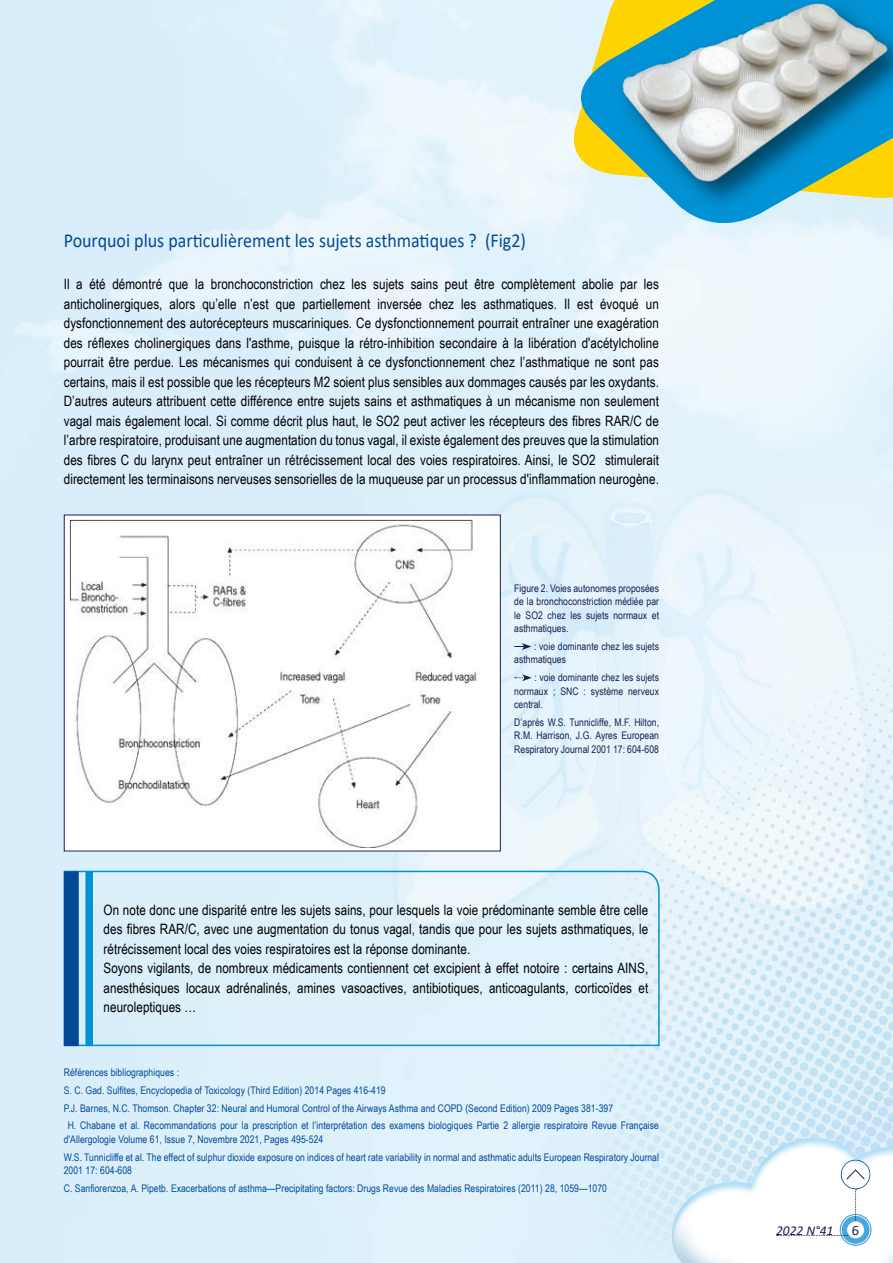
<style>
.page{position:relative;width:893px;height:1263px;background:#fff}
.page>*{position:absolute;margin:0;border:0;box-sizing:border-box;transform-origin:0 0}
.t1{font:19.8px "Calibri";color:#004a98;scale:.91 1}
.t2{font:14.25px/19.5px "Arial Narrow";letter-spacing:.005em;color:#000}
.t3{font:14.25px "Calibri";color:#1a1e52}
.t4{font:italic 13.5px "Calibri";color:#1a1e52}
.t5{font:10.5px/17.7px "Arial Narrow";letter-spacing:.005em;color:#004a98}
.t6{font:10.5px/13.5px "Arial Narrow";letter-spacing:.005em;color:#1a1e52;text-align:justify}
</style>
<div class="page">
<img style="left:585px;top:470px;width:308px;height:793px">
<svg style="left:639px;top:1086px;width:254px;height:177px"></svg>
<div style="left:847px;top:1221px;width:17px;height:17px;background:#fff;border-radius:50%"></div>
<svg style="left:63px;top:870px;width:597px;height:177px;background:#daeef9"></svg>
<div style="left:64px;top:871px;width:15px;height:175px;background:#004a98"></div>
<div style="left:85px;top:871px;width:8px;height:175px;background:#0092d4"></div>
<img style="left:69px;top:519px;width:408px;height:328px">
<div style="left:64px;top:514px;width:437px;height:337px;border:1px solid #1a1e52"></div>
<svg style="left:514px;top:643px;width:17px;height:7px"></svg>
<svg style="left:515px;top:674px;width:17px;height:7px"></svg>
<div style="left:559px;top:0;width:334px;height:240px;background:#e7f4fb"></div>
<img style="left:574px;top:0;width:319px;height:227px">
<h1 class="t1" style="left:64px;top:227px;width:509px">Pourquoi plus particulièrement les sujets asthmatiques ? (Fig2)</h1>
<p class="t2" style="left:64px;top:274px;width:597px;text-align:justify">Il a été démontré que la bronchoconstriction chez les sujets sains peut être complètement abolie par les anticholinergiques, alors qu’elle n’est que partiellement inversée chez les asthmatiques. Il est évoqué un dysfonctionnement des autorécepteurs muscariniques. Ce dysfonctionnement pourrait entraîner une exagération des réflexes cholinergiques dans l'asthme, puisque la rétro-inhibition secondaire à la libération d'acétylcholine pourrait être perdue. Les mécanismes qui conduisent à ce dysfonctionnement chez l’asthmatique ne sont pas certains, mais il est possible que les récepteurs M2 soient plus sensibles aux dommages causés par les oxydants.<br>D’autres auteurs attribuent cette différence entre sujets sains et asthmatiques à un mécanisme non seulement vagal mais également local. Si comme décrit plus haut, le SO2 peut activer les récepteurs des fibres RAR/C de l’arbre respiratoire, produisant une augmentation du tonus vagal, il existe également des preuves que la stimulation des fibres C du larynx peut entraîner un rétrécissement local des voies respiratoires. Ainsi, le SO2 stimulerait directement les terminaisons nerveuses sensorielles de la muqueuse par un processus d'inflammation neurogène.</p>
<p class="t6" style="left:514px;top:581px;width:146px">Figure 2. Voies autonomes proposées de la bronchoconstriction médiée par le SO2 chez les sujets normaux et asthmatiques.</p>
<p class="t6" style="left:514px;top:639px;width:146px;text-indent:20px">: voie dominante chez les sujets asthmatiques</p>
<p class="t6" style="left:514px;top:670px;width:146px;text-indent:20px">: voie dominante chez les sujets normaux ; SNC : système nerveux central.</p>
<p class="t6" style="left:514px;top:715px;width:146px">D’après W.S. Tunnicliffe, M.F. Hilton, R.M. Harrison, J.G. Ayres European Respiratory Journal 2001 17: 604-608</p>
<p class="t2" style="left:104px;top:899px;width:546px">On note donc une disparité entre les sujets sains, pour lesquels la voie prédominante semble être celle des fibres RAR/C, avec une augmentation du tonus vagal, tandis que pour les sujets asthmatiques, le rétrécissement local des voies respiratoires est la réponse dominante.<br>Soyons vigilants, de nombreux médicaments contiennent cet excipient à effet notoire : certains AINS, anesthésiques locaux adrénalinés, amines vasoactives, antibiotiques, anticoagulants, corticoïdes et neuroleptiques …</p>
<p class="t5" style="left:64px;top:1063px;width:117px">Références bibliographiques :</p>
<p class="t5" style="left:64px;top:1081px;width:323px">S. C. Gad. Sulfites, Encyclopedia of Toxicology (Third Edition) 2014 Pages 416-419</p>
<p class="t5" style="left:64px;top:1098px;width:551px">P.J. Barnes, N.C. Thomson. Chapter 32: Neural and Humoral Control of the Airways Asthma and COPD (Second Edition) 2009 Pages 381-397</p>
<p class="t5" style="left:68px;top:1116px;width:593px">H. Chabane et al. Recommandations pour la prescription et l’interprétation des examens biologiques Partie 2 allergie respiratoire Revue Française</p>
<p class="t5" style="left:64px;top:1130px;width:597px">d'Allergologie Volume 61, Issue 7, Novembre 2021, Pages 495-524<br>W.S. Tunnicliffe et al. The effect of sulphur dioxide exposure on indices of heart rate variability in normal and asthmatic adults European Respiratory Journal</p>
<p class="t5" style="left:64px;top:1161px;width:545px">2001 17: 604-608<br>C. Sanfiorenzoa, A. Pipetb. Exacerbations of asthma—Precipitating factors: Drugs Revue des Maladies Respiratoires (2011) 28, 1059—1070</p>
<p class="t4" style="left:776px;top:1221px;width:59px">2022 N°41</p>
<p class="t3" style="left:852px;top:1220px;width:9px">6</p>
</div>
